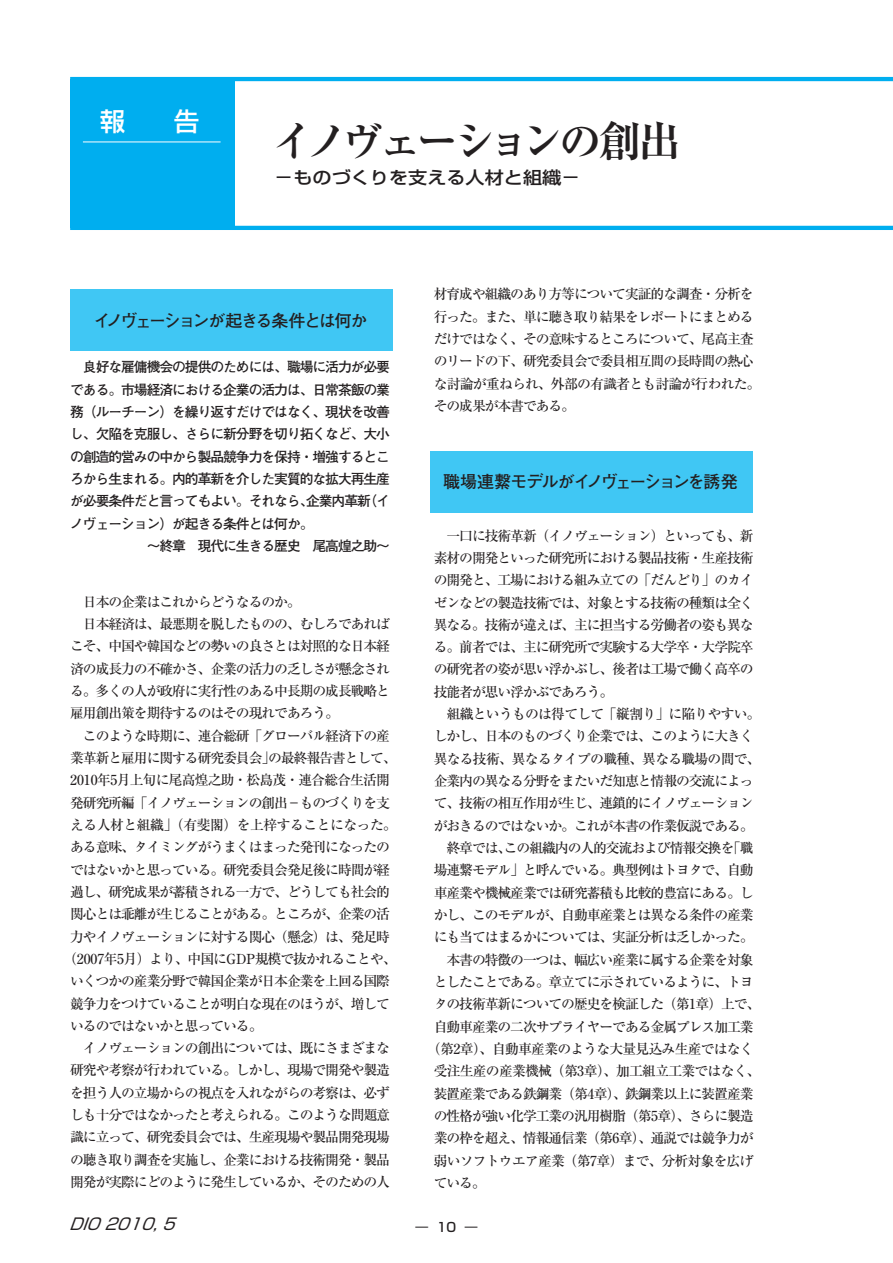
<style>
.page{position:relative;width:893px;height:1263px;background:#fff}
.page>*{position:absolute;margin:0;border:0;box-sizing:border-box;transform-origin:0 0}
.t1{font:700 42.45px "Ryumin Pro";letter-spacing:-.13em;color:#231f20}
.t2{font:500 25.5px "Shin Go Pro";color:#fff}
.t3{font:500 17.25px "Shin Go Pro";color:#231f20;scale:1.11 1}
.t4{font:700 16.95px "Futo Go B101 Pro";letter-spacing:-.095em;color:#231f20}
.t5{font:700 16.95px "Futo Go B101 Pro";letter-spacing:-.115em;color:#231f20}
.t6{font:italic 15.9px "Shin Go Pro";color:#231f20}
.t7{font:500 13.8px/22.4px "Ryumin Pro";letter-spacing:-.075em;color:#231f20}
.t8{font:700 13.8px "Futo Go B101 Pro";letter-spacing:-.075em;color:#231f20}
.t9{font:500 13.8px "Ryumin Pro";letter-spacing:-.055em;color:#231f20}
.t10{font:500 13.8px "Ryumin Pro";letter-spacing:-.035em;color:#231f20}
.t11{font:500 12.75px "Shin Go Pro";color:#231f20}
</style>
<div class="page">
<hr style="left:70px;top:77px;width:823px;height:4px;background:#00aeef">
<hr style="left:70px;top:226px;width:823px;height:4px;background:#00aeef">
<div style="left:70px;top:79px;width:165px;height:149px;background:#00aeef"></div>
<hr style="left:83px;top:142px;width:138px;height:1px;background:#fff">
<div style="left:70px;top:289px;width:323px;height:62px;background:#40c7f4"></div>
<div style="left:430px;top:451px;width:323px;height:61px;background:#40c7f4"></div>
<h2 class="t2" style="left:100px;top:101px;width:27px">報</h2>
<h2 class="t2" style="left:174px;top:101px;width:27px">告</h2>
<h1 class="t1" style="left:272px;top:108px;width:411px">イノヴェーションの創出</h1>
<p class="t3" style="left:274px;top:163px;width:277px">−ものづくりを支える人材と組織−</p>
<p class="t5" style="left:93px;top:307px;width:276px">イノヴェーションが起きる条件とは何か</p>
<p class="t8" style="left:70px;top:356px;width:321px">　良好な雇傭機会の提供のためには、職場に活力が必要</p>
<p class="t8" style="left:70px;top:378px;width:321px">である。市場経済における企業の活力は、日常茶飯の業</p>
<p class="t8" style="left:70px;top:401px;width:321px">務（ルーチーン）を繰り返すだけではなく、現状を改善</p>
<p class="t8" style="left:70px;top:423px;width:321px">し、欠陥を克服し、さらに新分野を切り拓くなど、大小</p>
<p class="t8" style="left:70px;top:445px;width:321px">の創造的営みの中から製品競争力を保持・増強するとこ</p>
<p class="t8" style="left:70px;top:468px;width:321px">ろから生まれる。内的革新を介した実質的な拡大再生産</p>
<p class="t8" style="left:70px;top:490px;width:321px">が必要条件だと言ってもよい。それなら、企業内革新（イ</p>
<p class="t8" style="left:70px;top:512px;width:245px">ノヴェーション）が起きる条件とは何か。</p>
<p class="t8" style="left:147px;top:535px;width:245px">〜終章　現代に生きる歴史　尾高煌之助〜</p>
<p class="t7" style="left:70px;top:589px;width:232px">　日本の企業はこれからどうなるのか。</p>
<p class="t7" style="left:70px;top:612px;width:321px">　日本経済は、最悪期を脱したものの、むしろであれば</p>
<p class="t7" style="left:70px;top:634px;width:321px">こそ、中国や韓国などの勢いの良さとは対照的な日本経</p>
<p class="t7" style="left:70px;top:656px;width:321px">済の成長力の不確かさ、企業の活力の乏しさが懸念され</p>
<p class="t7" style="left:70px;top:679px;width:321px">る。多くの人が政府に実行性のある中長期の成長戦略と</p>
<p class="t7" style="left:70px;top:701px;width:271px">雇用創出策を期待するのはその現れであろう。</p>
<p class="t7" style="left:70px;top:723px;width:321px">　このような時期に、連合総研「グローバル経済下の産</p>
<p class="t7" style="left:70px;top:745px;width:328px">業革新と雇用に関する研究委員会」の最終報告書として、</p>
<p class="t7" style="left:70px;top:768px;width:321px">2010年5月上旬に尾高煌之助・松島茂・連合総合生活開</p>
<p class="t7" style="left:70px;top:790px;width:321px">発研究所編「イノヴェーションの創出−ものづくりを支</p>
<p class="t10" style="left:70px;top:814px;width:328px">える人材と組織」（有斐閣）を上梓することになった。</p>
<p class="t7" style="left:70px;top:835px;width:321px">ある意味、タイミングがうまくはまった発刊になったの</p>
<p class="t7" style="left:70px;top:857px;width:321px">ではないかと思っている。研究委員会発足後に時間が経</p>
<p class="t7" style="left:70px;top:879px;width:321px">過し、研究成果が蓄積される一方で、どうしても社会的</p>
<p class="t7" style="left:70px;top:902px;width:321px">関心とは乖離が生じることがある。ところが、企業の活</p>
<p class="t7" style="left:70px;top:924px;width:321px">力やイノヴェーションに対する関心（懸念）は、発足時</p>
<p class="t7" style="left:63px;top:946px;width:335px">（2007年5月）より、中国にGDP規模で抜かれることや、</p>
<p class="t7" style="left:70px;top:969px;width:321px">いくつかの産業分野で韓国企業が日本企業を上回る国際</p>
<p class="t7" style="left:70px;top:991px;width:321px">競争力をつけていることが明白な現在のほうが、増して</p>
<p class="t7" style="left:70px;top:1013px;width:194px">いるのではないかと思っている。</p>
<p class="t7" style="left:70px;top:1036px;width:321px">　イノヴェーションの創出については、既にさまざまな</p>
<p class="t7" style="left:70px;top:1058px;width:321px">研究や考察が行われている。しかし、現場で開発や製造</p>
<p class="t7" style="left:70px;top:1080px;width:321px">を担う人の立場からの視点を入れながらの考察は、必ず</p>
<p class="t7" style="left:70px;top:1103px;width:321px">しも十分ではなかったと考えられる。このような問題意</p>
<p class="t7" style="left:70px;top:1125px;width:321px">識に立って、研究委員会では、生産現場や製品開発現場</p>
<p class="t7" style="left:70px;top:1147px;width:321px">の聴き取り調査を実施し、企業における技術開発・製品</p>
<p class="t7" style="left:70px;top:1170px;width:321px">開発が実際にどのように発生しているか、そのための人</p>
<p class="t6" style="left:69px;top:1210px;width:115px">DIO 2010, 5</p>
<p class="t7" style="left:434px;top:282px;width:328px">材育成や組織のあり方等について実証的な調査・分析を行った。また、単に聴き取り結果をレポートにまとめるだけではなく、その意味するところについて、尾高主査のリードの下、研究委員会で委員相互間の長時間の熱心な討論が重ねられ、外部の有識者とも討論が行われた。その成果が本書である。</p>
<p class="t4" style="left:443px;top:468px;width:296px">職場連繋モデルがイノヴェーションを誘発</p>
<p class="t7" style="left:434px;top:523px;width:321px">　一口に技術革新（イノヴェーション）といっても、新</p>
<p class="t7" style="left:434px;top:545px;width:321px">素材の開発といった研究所における製品技術・生産技術</p>
<p class="t7" style="left:434px;top:568px;width:321px">の開発と、工場における組み立ての「だんどり」のカイ</p>
<p class="t7" style="left:434px;top:590px;width:321px">ゼンなどの製造技術では、対象とする技術の種類は全く</p>
<p class="t7" style="left:434px;top:612px;width:321px">異なる。技術が違えば、主に担当する労働者の姿も異な</p>
<p class="t7" style="left:434px;top:635px;width:321px">る。前者では、主に研究所で実験する大学卒・大学院卒</p>
<p class="t7" style="left:434px;top:657px;width:321px">の研究者の姿が思い浮かぶし、後者は工場で働く高卒の</p>
<p class="t7" style="left:434px;top:679px;width:181px">技能者が思い浮かぶであろう。</p>
<p class="t9" style="left:434px;top:703px;width:328px">　組織というものは得てして「縦割り」に陥りやすい。</p>
<p class="t7" style="left:434px;top:724px;width:321px">しかし、日本のものづくり企業では、このように大きく</p>
<p class="t9" style="left:434px;top:748px;width:328px">異なる技術、異なるタイプの職種、異なる職場の間で、</p>
<p class="t7" style="left:434px;top:769px;width:321px">企業内の異なる分野をまたいだ知恵と情報の交流によっ</p>
<p class="t7" style="left:434px;top:791px;width:321px">て、技術の相互作用が生じ、連鎖的にイノヴェーション</p>
<p class="t7" style="left:434px;top:813px;width:322px">がおきるのではないか。これが本書の作業仮説である。</p>
<p class="t7" style="left:434px;top:836px;width:321px">　終章では、この組織内の人的交流および情報交換を「職</p>
<p class="t7" style="left:434px;top:858px;width:321px">場連繋モデル」と呼んでいる。典型例はトヨタで、自動</p>
<p class="t7" style="left:434px;top:880px;width:321px">車産業や機械産業では研究蓄積も比較的豊富にある。し</p>
<p class="t7" style="left:434px;top:903px;width:321px">かし、このモデルが、自動車産業とは異なる条件の産業</p>
<p class="t7" style="left:434px;top:925px;width:322px">にも当てはまるかについては、実証分析は乏しかった。</p>
<p class="t7" style="left:434px;top:947px;width:321px">　本書の特徴の一つは、幅広い産業に属する企業を対象</p>
<p class="t7" style="left:434px;top:970px;width:321px">としたことである。章立てに示されているように、トヨ</p>
<p class="t7" style="left:434px;top:992px;width:328px">タの技術革新についての歴史を検証した（第1章）上で、</p>
<p class="t7" style="left:434px;top:1014px;width:321px">自動車産業の二次サプライヤーである金属プレス加工業</p>
<p class="t9" style="left:427px;top:1038px;width:328px">（第2章）、自動車産業のような大量見込み生産ではなく</p>
<p class="t9" style="left:434px;top:1060px;width:328px">受注生産の産業機械（第3章）、加工組立工業ではなく、</p>
<p class="t7" style="left:434px;top:1081px;width:321px">装置産業である鉄鋼業（第4章）、鉄鋼業以上に装置産業</p>
<p class="t7" style="left:434px;top:1104px;width:321px">の性格が強い化学工業の汎用樹脂（第5章）、さらに製造</p>
<p class="t7" style="left:434px;top:1126px;width:321px">業の枠を超え、情報通信業（第6章）、通説では競争力が</p>
<p class="t9" style="left:434px;top:1149px;width:321px">弱いソフトウエア産業（第7章）まで、分析対象を広げ</p>
<p class="t7" style="left:434px;top:1171px;width:54px">ている。</p>
<p class="t11" style="left:416px;top:1216px;width:63px">― 10 ―</p>
</div>
